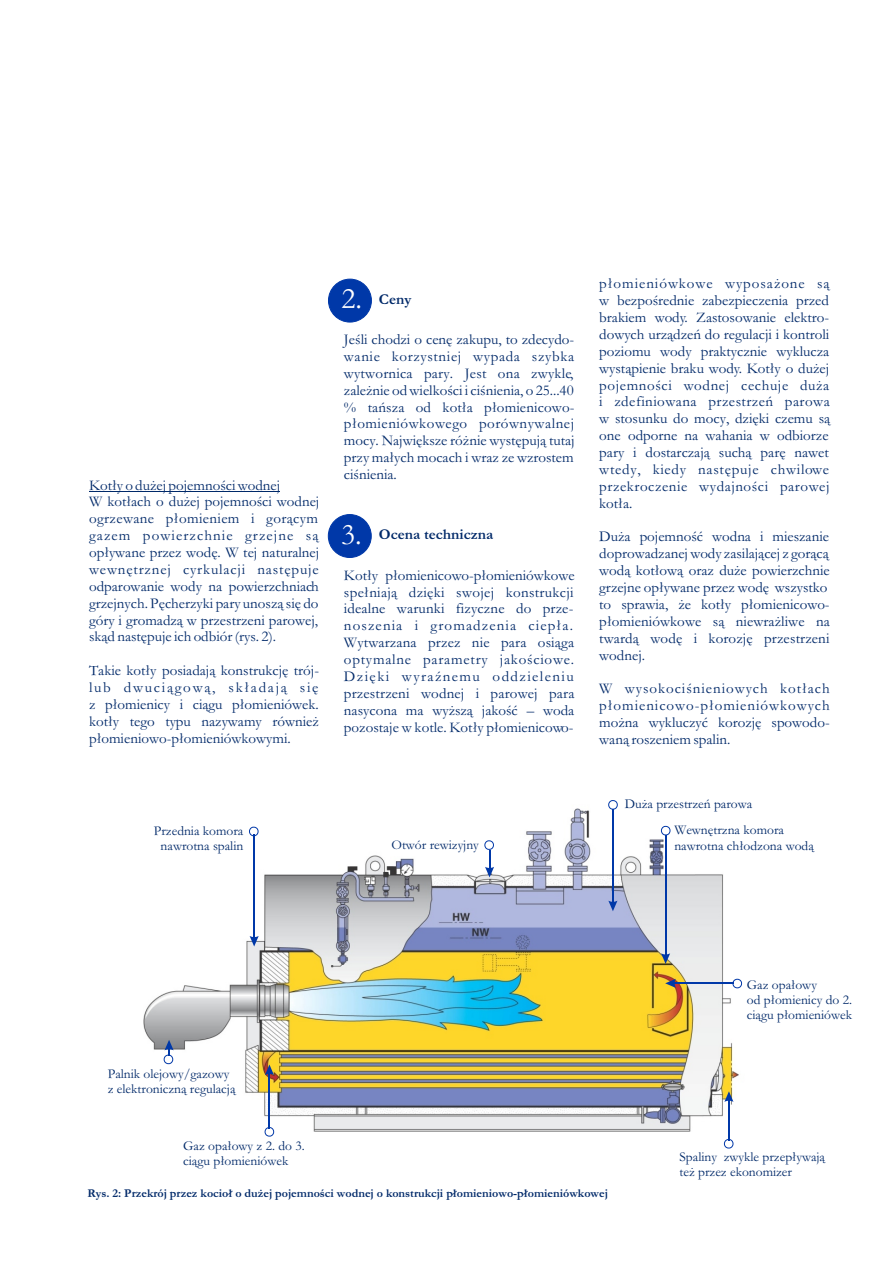
<style>
.page{position:relative;width:894px;height:1263px;background:#fff}
.page>*{position:absolute;margin:0;border:0;box-sizing:border-box;transform-origin:0 0}
.t1{font:30px "Garamond";color:#fff}
.t2{font:15px/17px "Garamond";color:#002969;text-align:justify}
.t3{font:700 15px "Garamond";color:#002969}
.t4{font:13.5px/15.1px "Garamond";color:#002969}
.t5{font:700 12px "Garamond";color:#002969}
</style>
<div class="page">
<hr style="left:89px;top:491px;width:191px;height:1px;background:#002969">
<img style="left:143px;top:805px;width:600px;height:326px">
<div style="left:328px;top:279px;width:44px;height:43px;background:#0038a8;border:1px solid #0038a8;border-radius:50%"></div>
<div style="left:328px;top:514px;width:43px;height:44px;background:#0038a8;border:1px solid #0038a8;border-radius:50%"></div>
<svg style="left:250px;top:936px;width:9px;height:11px"></svg>
<hr style="left:253px;top:835px;width:2px;height:106px;background:#0038a8">
<svg style="left:249px;top:827px;width:9px;height:9px"></svg>
<svg style="left:665px;top:979px;width:11px;height:9px"></svg>
<hr style="left:671px;top:983px;width:63px;height:1px;background:#0038a8">
<svg style="left:733px;top:979px;width:9px;height:9px"></svg>
<svg style="left:724px;top:1091px;width:9px;height:11px"></svg>
<hr style="left:728px;top:1097px;width:2px;height:43px;background:#0038a8">
<svg style="left:724px;top:1139px;width:9px;height:9px"></svg>
<svg style="left:164px;top:1040px;width:10px;height:24px"></svg>
<svg style="left:265px;top:1065px;width:9px;height:10px"></svg>
<hr style="left:269px;top:1070px;width:1px;height:59px;background:#0038a8">
<svg style="left:265px;top:1128px;width:9px;height:8px"></svg>
<svg style="left:608px;top:901px;width:9px;height:10px"></svg>
<hr style="left:612px;top:809px;width:2px;height:97px;background:#0038a8">
<svg style="left:609px;top:801px;width:8px;height:8px"></svg>
<svg style="left:485px;top:841px;width:9px;height:36px"></svg>
<svg style="left:661px;top:953px;width:9px;height:11px"></svg>
<hr style="left:665px;top:835px;width:1px;height:124px;background:#0038a8">
<svg style="left:661px;top:826px;width:9px;height:9px"></svg>
<p class="t2" style="left:89px;top:478px;width:232px;text-align:left">Kot³y o du¿ej pojemnoœci wodnej<br>W kot³ach o du¿ej pojemnoœci wodnej ogrzewane p³omieniem i gor¹cym gazem powierzchnie grzejne s¹ op³ywane przez wodê. W tej naturalnej wewnêtrznej cyrkulacji nastêpuje odparowanie wody na powierzchniach grzejnych. Pêcherzyki pary unosz¹ siê do góry i gromadz¹ w przestrzeni parowej, sk¹d nastêpuje ich odbiór (rys. 2).</p>
<p class="t2" style="left:89px;top:664px;width:231px">Takie kot³y posiadaj¹ konstrukcjê trój&shy;lub dwuci¹gow¹, sk³adaj¹ siê z p³omienicy i ci¹gu p³omieniówek. kot³y tego typu nazywamy równie¿ p³omieniowo-p³omieniówkowymi.</p>
<h1 class="t1" style="left:341px;top:289px;width:22px">2.</h1>
<p class="t3" style="left:379px;top:294px;width:34px">Ceny</p>
<p class="t2" style="left:344px;top:333px;width:232px">Jeœli chodzi o cenê zakupu, to zdecydo&shy;wanie korzystniej wypada szybka wytwornica pary. Jest ona zwykle, zale¿nie od wielkoœci i ciœnienia, o 25...40 % tañsza od kot³a p³omienicowo&shy;p³omieniówkowego porównywalnej mocy. Najwiêksze ró¿nie wystêpuj¹ tutaj przy ma³ych mocach i wraz ze wzrostem ciœnienia.</p>
<h1 class="t1" style="left:341px;top:524px;width:22px">3.</h1>
<p class="t3" style="left:379px;top:529px;width:116px">Ocena techniczna</p>
<p class="t2" style="left:344px;top:568px;width:232px;text-align:left">Kot³y p³omienicowo-p³omieniówkowe spe³niaj¹ dziêki swojej konstrukcji idealne warunki fizyczne do prze&shy;noszenia i gromadzenia ciep³a.<br>Wytwarzana przez nie para osi¹ga optymalne parametry jakoœciowe.<br>Dziêki wyraŸnemu oddzieleniu przestrzeni wodnej i parowej para nasycona ma wy¿sz¹ jakoœæ – woda pozostaje w kotle. Kot³y p³omienicowo-</p>
<p class="t4" style="left:154px;top:825px;width:91px;text-align:center">Przednia komora nawrotna spalin</p>
<p class="t4" style="left:392px;top:838px;width:89px">Otwór rewizyjny</p>
<p class="t2" style="left:599px;top:277px;width:232px">p³omieniówkowe wyposa¿one s¹ w bezpoœrednie zabezpieczenia przed brakiem wody. Zastosowanie elektro&shy;dowych urz¹dzeñ do regulacji i kontroli poziomu wody praktycznie wyklucza wyst¹pienie braku wody. Kot³y o du¿ej pojemnoœci wodnej cechuje du¿a i zdefiniowana przestrzeñ parowa w stosunku do mocy, dziêki czemu s¹ one odporne na wahania w odbiorze pary i dostarczaj¹ such¹ parê nawet wtedy, kiedy nastêpuje chwilowe przekroczenie wydajnoœci parowej kot³a.</p>
<p class="t2" style="left:599px;top:530px;width:232px;text-align:left">Du¿a pojemnoœæ wodna i mieszanie doprowadzanej wody zasilaj¹cej z gor¹c¹ wod¹ kot³ow¹ oraz du¿e powierzchnie grzejne op³ywane przez wodê wszystko to sprawia, ¿e kot³y p³omienicowo&shy;p³omieniówkowe s¹ niewra¿liwe na tward¹ wodê i korozjê przestrzeni wodnej.</p>
<p class="t2" style="left:599px;top:682px;width:232px">W wysokociœnieniowych kot³ach p³omienicowo-p³omieniówkowych mo¿na wykluczyæ korozjê spowodo&shy;wan¹ roszeniem spalin.</p>
<p class="t4" style="left:625px;top:798px;width:129px">Du¿a przestrzeñ parowa</p>
<p class="t4" style="left:674px;top:824px;width:141px">Wewnêtrzna komora nawrotna ch³odzona wod¹</p>
<p class="t4" style="left:108px;top:1068px;width:129px">Palnik olejowy/gazowy z elektroniczn¹ regulacj¹</p>
<p class="t4" style="left:183px;top:1140px;width:123px">Gaz opa³owy z 2. do 3. ci¹gu p³omieniówek</p>
<p class="t4" style="left:747px;top:978px;width:107px">Gaz opa³owy<br>od p³omienicy do 2. ci¹gu p³omieniówek</p>
<p class="t4" style="left:680px;top:1151px;width:147px">Spaliny zwykle przep³ywaj¹ te¿ przez ekonomizer</p>
<p class="t5" style="left:87px;top:1190px;width:522px">Rys. 2: Przekrój przez kocio³ o du¿ej pojemnoœci wodnej o konstrukcji p³omieniowo-p³omieniówkowej</p>
</div>
